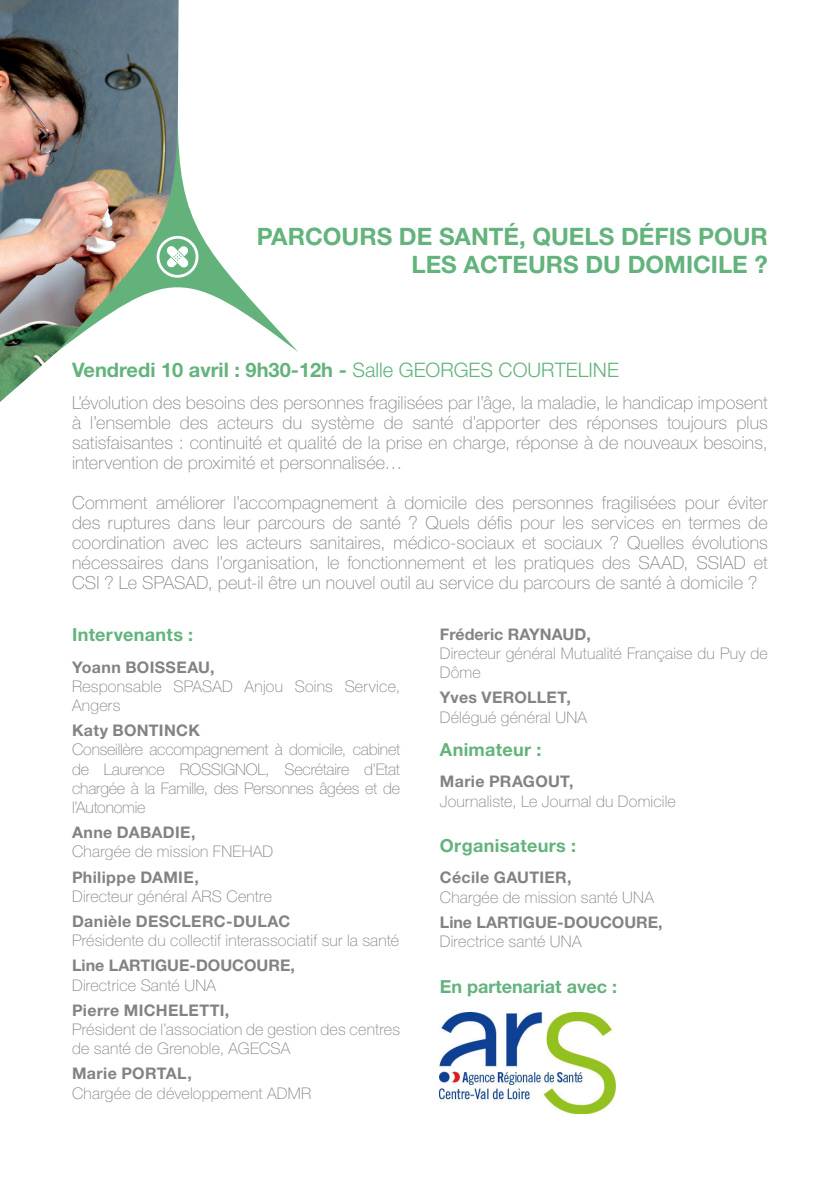
<style>
.page{position:relative;width:840px;height:1191px;background:#fff}
.page>*{position:absolute;margin:0;border:0;box-sizing:border-box;transform-origin:0 0}
.t1{font:700 24px/28.8px "Helvetica Neue";color:#63b37c;text-align:right}
.t2{font:700 20px "Helvetica Neue";color:#63b37c}
.t3{font:100 18px/20px "Helvetica Neue";letter-spacing:.01em;color:#828382;text-align:justify}
.t4{font:700 18px "Helvetica Neue";letter-spacing:.015em;color:#63b37c}
.t5{font:100 16px/19.2px "Helvetica Neue";letter-spacing:.01em;color:#828382}
.t6{font:700 16px "Helvetica Neue";letter-spacing:.015em;color:#828382}
.s1{font-weight:300}
</style>
<div class="page">
<img style="left:439px;top:1012px;width:176px;height:101px">
<img style="left:0;top:0;width:178px;height:402px">
<img style="left:57px;top:112px;width:241px;height:240px">
<div style="left:156px;top:236px;width:42px;height:42px;border:3px solid #fff;border-radius:50%"></div>
<svg style="left:166px;top:246px;width:22px;height:22px"></svg>
<h1 class="t1" style="left:257px;top:221px;width:512px">PARCOURS DE SANTÉ, QUELS DÉFIS POUR<br>LES ACTEURS DU DOMICILE ?</h1>
<p class="t2" style="left:72px;top:358px;width:548px">Vendredi 10 avril : 9h30-12h - <span class="s1">SALLE GEORGES COURTELINE</span></p>
<p class="t3" style="left:72px;top:393px;width:697px">L’évolution des besoins des personnes fragilisées par l’âge, la maladie, le handicap imposent à l’ensemble des acteurs du système de santé d’apporter des réponses toujours plus satisfaisantes : continuité et qualité de la prise en charge, réponse à de nouveaux besoins, intervention de proximité et personnalisée…</p>
<p class="t3" style="left:72px;top:493px;width:697px">Comment améliorer l’accompagnement à domicile des personnes fragilisées pour éviter des ruptures dans leur parcours de santé ? Quels défis pour les services en termes de coordination avec les acteurs sanitaires, médico-sociaux et sociaux ? Quelles évolutions nécessaires dans l’organisation, le fonctionnement et les pratiques des SAAD, SSIAD et CSI ? Le SPASAD, peut-il être un nouvel outil au service du parcours de santé à domicile ?</p>
<p class="t4" style="left:72px;top:623px;width:122px">Intervenants :</p>
<p class="t6" style="left:72px;top:657px;width:144px">Yoann BOISSEAU,</p>
<p class="t5" style="left:72px;top:676px;width:329px">Responsable SPASAD Anjou Soins Service,<br>Angers</p>
<p class="t6" style="left:72px;top:720px;width:129px">Katy BONTINCK</p>
<p class="t5" style="left:72px;top:740px;width:329px;text-align:justify">Conseillère accompagnement à domicile, cabinet de Laurence ROSSIGNOL, Secrétaire d’Etat chargée à la Famille, des Personnes âgées et de l’Autonomie</p>
<p class="t6" style="left:72px;top:822px;width:125px">Anne DABADIE,</p>
<p class="t5" style="left:72px;top:842px;width:202px">Chargée de mission FNEHAD</p>
<p class="t6" style="left:72px;top:867px;width:128px">Philippe DAMIE,</p>
<p class="t5" style="left:72px;top:886px;width:201px">Directeur général ARS Centre</p>
<p class="t6" style="left:72px;top:911px;width:220px">Danièle DESCLERC-DULAC</p>
<p class="t5" style="left:72px;top:931px;width:328px">Présidente du collectif interassociatif sur la santé</p>
<p class="t6" style="left:72px;top:955px;width:224px">Line LARTIGUE-DOUCOURE,</p>
<p class="t5" style="left:72px;top:975px;width:145px">Directrice Santé UNA</p>
<p class="t6" style="left:72px;top:1000px;width:159px">Pierre MICHELETTI,</p>
<p class="t5" style="left:72px;top:1019px;width:329px">Président de l’association de gestion des centres de santé de Grenoble, AGECSA</p>
<p class="t6" style="left:72px;top:1063px;width:121px">Marie PORTAL,</p>
<p class="t5" style="left:72px;top:1083px;width:240px">Chargée de développement ADMR</p>
<p class="t6" style="left:439px;top:624px;width:152px">Fréderic RAYNAUD,</p>
<p class="t5" style="left:439px;top:643px;width:329px">Directeur général Mutualité Française du Puy de<br>Dôme</p>
<p class="t6" style="left:439px;top:687px;width:132px">Yves VEROLLET,</p>
<p class="t5" style="left:439px;top:707px;width:149px">Délégué général UNA</p>
<p class="t4" style="left:439px;top:738px;width:103px">Animateur :</p>
<p class="t6" style="left:439px;top:771px;width:135px">Marie PRAGOUT,</p>
<p class="t5" style="left:439px;top:791px;width:237px">Journaliste, Le Journal du Domicile</p>
<p class="t4" style="left:439px;top:834px;width:138px">Organisateurs :</p>
<p class="t6" style="left:439px;top:867px;width:133px">Cécile GAUTIER,</p>
<p class="t5" style="left:439px;top:887px;width:215px">Chargée de mission santé UNA</p>
<p class="t6" style="left:439px;top:912px;width:224px">Line LARTIGUE-DOUCOURE,</p>
<p class="t5" style="left:439px;top:931px;width:143px">Directrice santé UNA</p>
<p class="t4" style="left:439px;top:975px;width:179px">En partenariat avec :</p>
</div>
